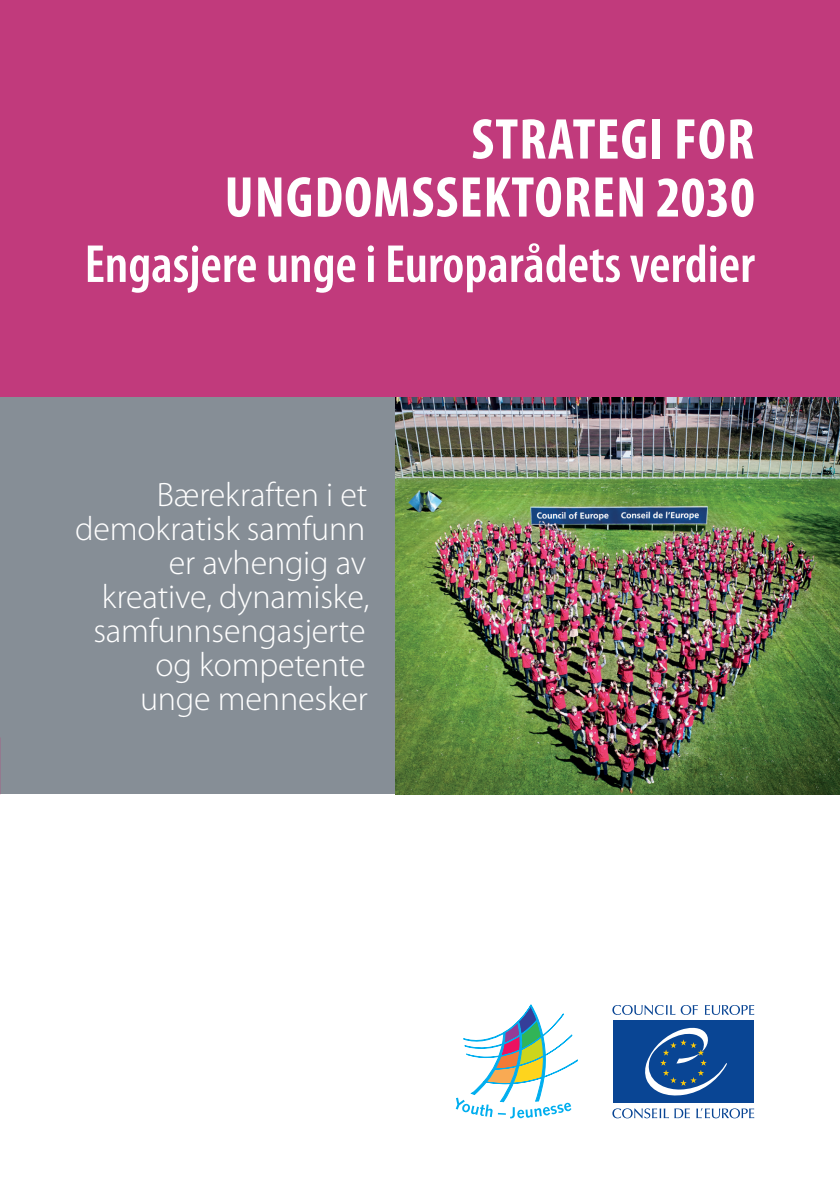
<style>
.page{position:relative;width:840px;height:1191px;background:#fff}
.page>*{position:absolute;margin:0;border:0;box-sizing:border-box;transform-origin:0 0}
.t1{font:700 condensed 58px/58px "Myriad Pro";letter-spacing:.02em;color:#fff;text-align:right}
.t2{font:600 condensed 54px "Myriad Pro";color:#fff}
.t3{font:300 34px/34px "Myriad Pro";letter-spacing:-.005em;color:#fff;text-align:right}
</style>
<div class="page">
<div style="left:0;top:397px;width:397px;height:397px;background:#868e96"></div>
<img style="left:395px;top:397px;width:444px;height:397px">
<div style="left:0;top:0;width:839px;height:397px;background:#c13a7c"></div>
<svg style="left:455px;top:1005px;width:122px;height:113px"></svg>
<svg style="left:704px;top:1005px;width:49px;height:10px"></svg>
<svg style="left:612px;top:1005px;width:85px;height:10px"></svg>
<svg style="left:696px;top:1108px;width:57px;height:10px"></svg>
<svg style="left:674px;top:1108px;width:15px;height:10px"></svg>
<svg style="left:612px;top:1108px;width:56px;height:10px"></svg>
<div style="left:612px;top:1020px;width:141px;height:82px;background:#094594"></div>
<svg style="left:645px;top:1027px;width:82px;height:69px"></svg>
<h1 class="t1" style="left:224px;top:109px;width:531px">STRATEGI FOR<br>UNGDOMSSEKTOREN 2030</h1>
<h2 class="t2" style="left:85px;top:231px;width:671px">Engasjere unge i Europarådets verdier</h2>
<p class="t3" style="left:75px;top:477px;width:295px">Bærekraften i et demokratisk samfunn er avhengig av kreative, dynamiske, samfunnsengasjerte og kompetente<br>unge mennesker</p>
</div>
